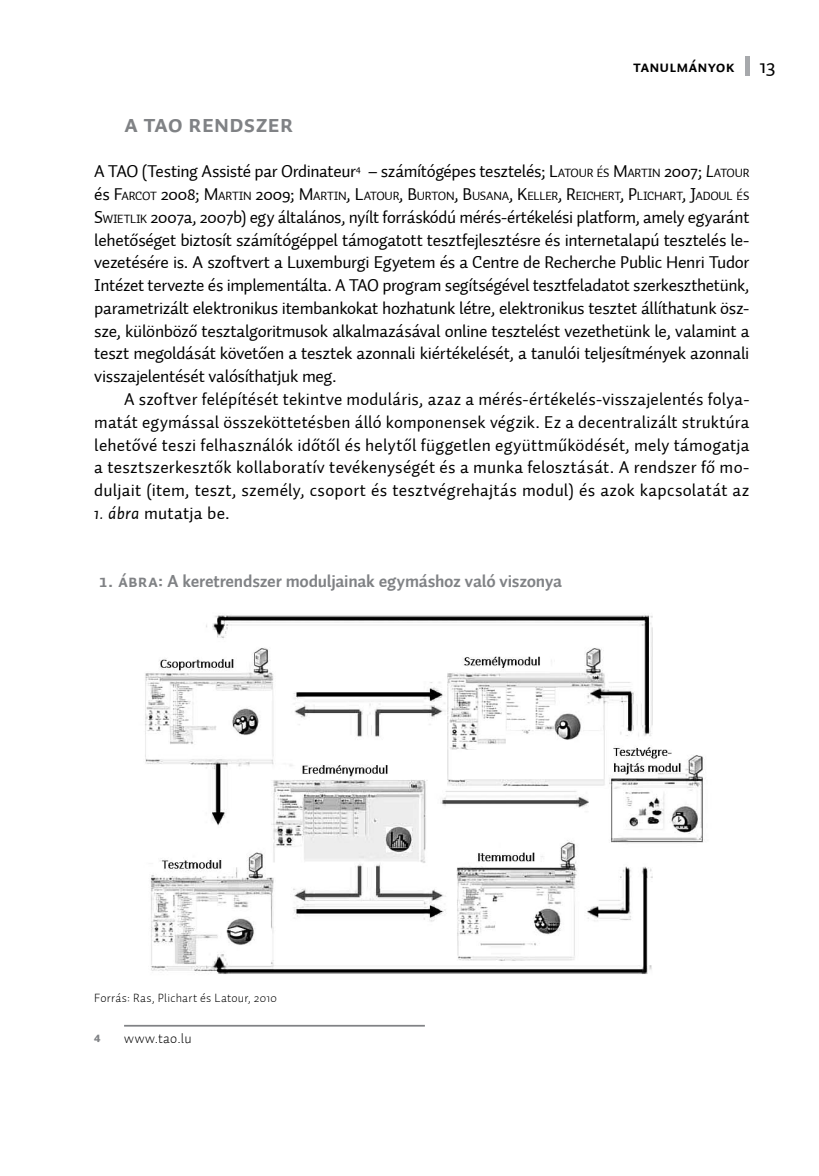
<style>
.page{position:relative;width:819px;height:1176px;background:#fff}
.page>*{position:absolute;margin:0;border:0;box-sizing:border-box;transform-origin:0 0}
.t1{font:24.5px "Auto 3 Bold Sm Cp";letter-spacing:-.015em;color:#808285}
.t2{font:17.5px/22.8px "Auto 1";letter-spacing:-.015em;color:#000;text-align:justify}
.t3{font:700 17.5px "Auto 1";letter-spacing:-.015em;color:#808285}
.t4{font:17.5px "Auto 1";letter-spacing:.01em;color:#000}
.t5{font:15.75px "Auto 1 Bold Sm Cp";letter-spacing:.005em;color:#000}
.t6{font:300 14px "Auto 1";letter-spacing:.025em;color:#000}
.t7{font:12.25px "Auto 1";letter-spacing:-.02em;color:#000}
.t8{font:300 12.25px "Auto 1";letter-spacing:.02em;color:#000}
.t9{font:10.5px "Auto 1 Black LF";color:#808285}
.s1{font-family:"Auto 1";font-size:21px}
.s2{font-style:inherit}
.s3{font-size:12.25px}
.s4{font-style:italic}
.s5{font-size:17.5px}
.s6{font-family:"Auto 1 Bold Sm Cp";font-weight:400}
</style>
<div class="page">
<div style="left:744px;top:57px;width:5px;height:19px;background:#a7a9ac"></div>
<hr style="left:124px;top:1025px;width:301px;height:1px;background:#808285">
<img style="left:145px;top:615px;width:561px;height:359px">
<p class="t5" style="left:633px;top:57px;width:144px">Tanulmányok <span class="s1">13</span></p>
<h1 class="t1" style="left:124px;top:110px;width:171px">A TAO rendszer</h1>
<p class="t2" style="left:94px;top:160px;width:656px">A TAO (Testing Assisté par Ordinateur<sup>4</sup> – számítógépes tesztelés; <span class="s2">L</span><span class="s3">ATOUR ÉS</span> <span class="s2">M</span> <span class="s3">ARTIN</span> 2007; <span class="s4">L</span><span class="s3">ATOUR</span></p>
<p class="t7" style="left:94px;top:188px;width:655px"><span class="s5">és</span> <span class="s5">F</span>ARCOT <span class="s5">2008;</span> <span class="s5">M</span>ARTIN <span class="s5">2009;</span> <span class="s5">M</span>ARTIN<span class="s5">, L</span>ATOUR<span class="s5">, B</span>URTON<span class="s5">, B</span>USANA<span class="s5">, K</span>ELLER<span class="s5">, R</span>EICHERT<span class="s5">, P</span>LICHART<span class="s5">, J</span>ADOUL ÉS</p>
<p class="t2" style="left:94px;top:206px;width:656px"><span class="s2">S</span><span class="s3">WIETLIK</span> 2007a, 2007b) egy általános, nyílt forráskódú mérés-értékelési platform, amely egyaránt lehetőséget biztosít számítógéppel támogatott tesztfejlesztésre és internetalapú tesztelés le&shy;vezetésére is. A szoftvert a Luxemburgi Egyetem és a Centre de Recherche Public Henri Tudor Intézet tervezte és implementálta. A TAO program segítségével tesztfeladatot szerkeszthetünk, parametrizált elektronikus itembankokat hozhatunk létre, elektronikus tesztet állíthatunk ös - sze, különböző tesztalgoritmusok alkalmazásával online tesztelést vezethetünk le, valamint a teszt megoldását követően a tesztek azonnali kiértékelését, a tanulói teljesítmények azonnali visszajelentését valósíthatjuk meg.</p>
<p class="t2" style="left:94px;top:388px;width:656px;text-indent:30px">A szoftver felépítését tekintve moduláris, azaz a mérés-értékelés-visszajelentés folya&shy;matát egymással összeköttetésben álló komponensek végzik. Ez a decentralizált struktúra lehetővé teszi felhasználók időtől és helytől független együttműködését, mely támogatja a tesztszerkesztők kollaboratív tevékenységét és a munka felosztását. A rendszer fő mo&shy;duljait (item, teszt, személy, csoport és tesztvégrehajtás modul) és azok kapcsolatát az</p>
<p class="t4" style="left:94px;top:502px;width:137px"><span class="s4">1. ábra</span> mutatja be.</p>
<p class="t3" style="left:99px;top:570px;width:464px"><span class="s6">1. ábra:</span> A keretrendszer moduljainak egymáshoz való viszonya</p>
<p class="t8" style="left:94px;top:990px;width:184px">Forrás: Ras, Plichart és Latour, 2010</p>
<p class="t9" style="left:94px;top:1032px;width:8px">4</p>
<p class="t6" style="left:124px;top:1029px;width:69px">www.tao.lu</p>
</div>
